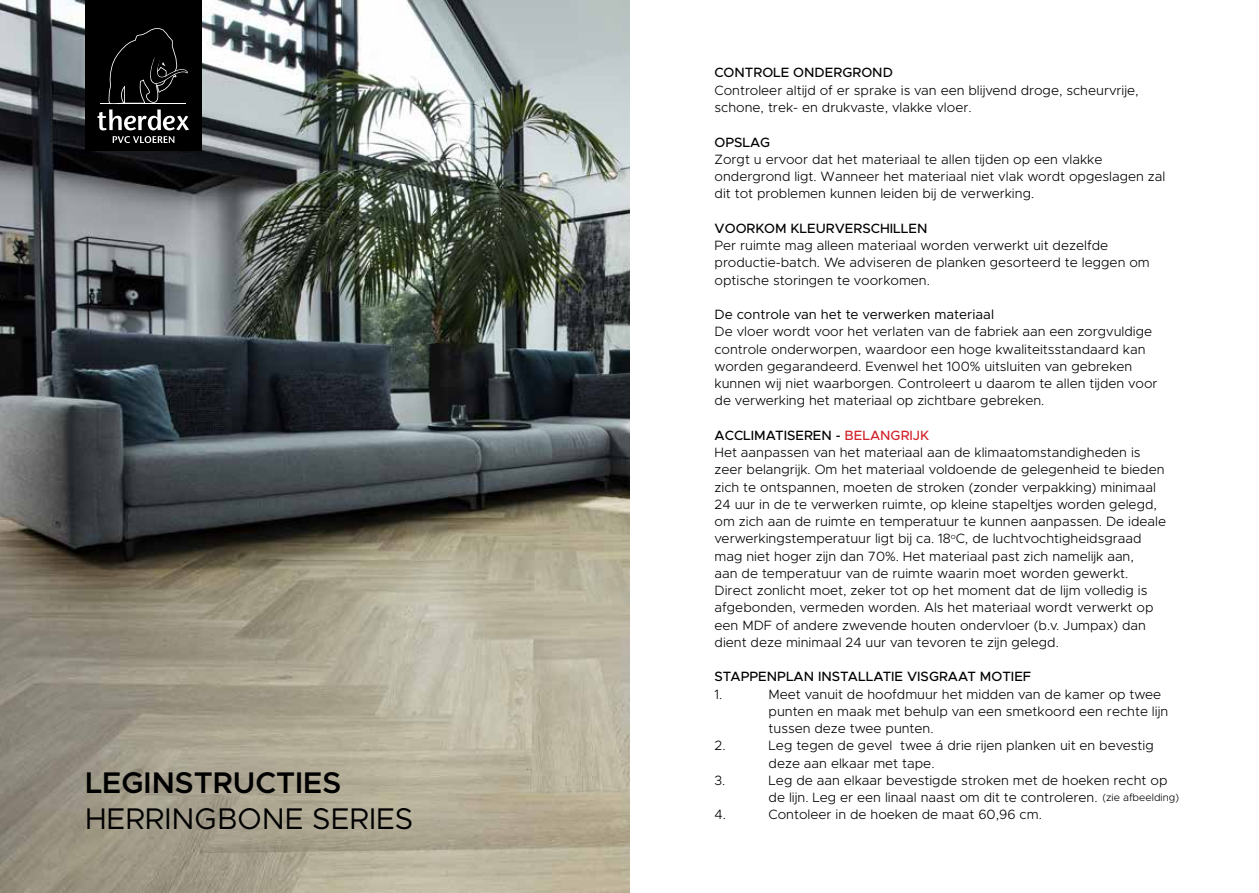
<style>
.page{position:relative;width:1259px;height:893px;background:#fff}
.page>*{position:absolute;margin:0;border:0;box-sizing:border-box;transform-origin:0 0}
.t1{font:30px "Metropolis";color:#000}
.t2{font:600 30px "Metropolis";color:#000}
.t3{font:300 13.5px/17.2px "Metropolis";color:#000}
.t4{font:500 13.5px "Metropolis";color:#000}
.t5{font:13.5px "Metropolis";color:#000}
.t6{font:300 10.5px "Metropolis";color:#000}
.s1{font-weight:500}
.s2{font-weight:500;color:#d2232a}
</style>
<div class="page">
<img style="left:0;top:0;width:629px;height:893px">
<div style="left:85px;top:0;width:117px;height:151px;background:#000"></div>
<svg style="left:113px;top:136px;width:61px;height:7px"></svg>
<svg style="left:97px;top:28px;width:92px;height:102px"></svg>
<h1 class="t2" style="left:85px;top:764px;width:258px">LEGINSTRUCTIES</h1>
<h1 class="t1" style="left:85px;top:800px;width:330px">HERRINGBONE SERIES</h1>
<p class="t4" style="left:714px;top:64px;width:180px">CONTROLE ONDERGROND</p>
<p class="t3" style="left:714px;top:81px;width:426px">Controleer altijd of er sprake is van een blijvend droge, scheurvrije, schone, trek- en drukvaste, vlakke vloer.</p>
<p class="t4" style="left:714px;top:133px;width:57px">OPSLAG</p>
<p class="t3" style="left:714px;top:150px;width:452px">Zorgt u ervoor dat het materiaal te allen tijden op een vlakke ondergrond ligt. Wanneer het materiaal niet vlak wordt opgeslagen zal dit tot problemen kunnen leiden bij de verwerking.</p>
<p class="t4" style="left:714px;top:220px;width:214px">VOORKOM KLEURVERSCHILLEN</p>
<p class="t3" style="left:714px;top:237px;width:437px">Per ruimte mag alleen materiaal worden verwerkt uit dezelfde productie-batch. We adviseren de planken gesorteerd te leggen om optische storingen te voorkomen.</p>
<p class="t5" style="left:714px;top:306px;width:281px">De controle van het te verwerken materiaal</p>
<p class="t3" style="left:714px;top:323px;width:444px">De vloer wordt voor het verlaten van de fabriek aan een zorgvuldige controle onderworpen, waardoor een hoge kwaliteitsstandaard kan worden gegarandeerd. Evenwel het 100% uitsluiten van gebreken kunnen wij niet waarborgen. Controleert u daarom te allen tijden voor de verwerking het materiaal op zichtbare gebreken.</p>
<p class="t3" style="left:714px;top:427px;width:453px"><span class="s1">ACCLIMATISEREN -</span> <span class="s2">BELANGRIJK<br></span>Het aanpassen van het materiaal aan de klimaatomstandigheden is zeer belangrijk. Om het materiaal voldoende de gelegenheid te bieden zich te ontspannen, moeten de stroken (zonder verpakking) minimaal 24 uur in de te verwerken ruimte, op kleine stapeltjes worden gelegd, om zich aan de ruimte en temperatuur te kunnen aanpassen. De ideale verwerkingstemperatuur ligt bij ca. 18<sup>o</sup>C, de luchtvochtigheidsgraad mag niet hoger zijn dan 70%. Het materiaal past zich namelijk aan,<br>aan de temperatuur van de ruimte waarin moet worden gewerkt.<br>Direct zonlicht moet, zeker tot op het moment dat de lijm volledig is afgebonden, vermeden worden. Als het materiaal wordt verwerkt op een MDF of andere zwevende houten ondervloer (b.v. Jumpax) dan dient deze minimaal 24 uur van tevoren te zijn gelegd.</p>
<p class="t4" style="left:714px;top:668px;width:318px">STAPPENPLAN INSTALLATIE VISGRAAT MOTIEF</p>
<p class="t3" style="left:714px;top:685px;width:9px">1.</p>
<p class="t3" style="left:768px;top:685px;width:401px">Meet vanuit de hoofdmuur het midden van de kamer op twee punten en maak met behulp van een smetkoord een rechte lijn tussen deze twee punten.</p>
<p class="t3" style="left:714px;top:737px;width:13px">2.</p>
<p class="t3" style="left:768px;top:737px;width:387px">Leg tegen de gevel twee á drie rijen planken uit en bevestig deze aan elkaar met tape.</p>
<p class="t3" style="left:714px;top:771px;width:12px">3.</p>
<p class="t3" style="left:768px;top:771px;width:400px">Leg de aan elkaar bevestigde stroken met de hoeken recht op de lijn. Leg er een linaal naast om dit te controleren.</p>
<p class="t3" style="left:714px;top:806px;width:13px">4.</p>
<p class="t3" style="left:768px;top:806px;width:275px">Contoleer in de hoeken de maat 60,96 cm.</p>
<p class="t6" style="left:1102px;top:791px;width:78px">(zie afbeelding)</p>
</div>
